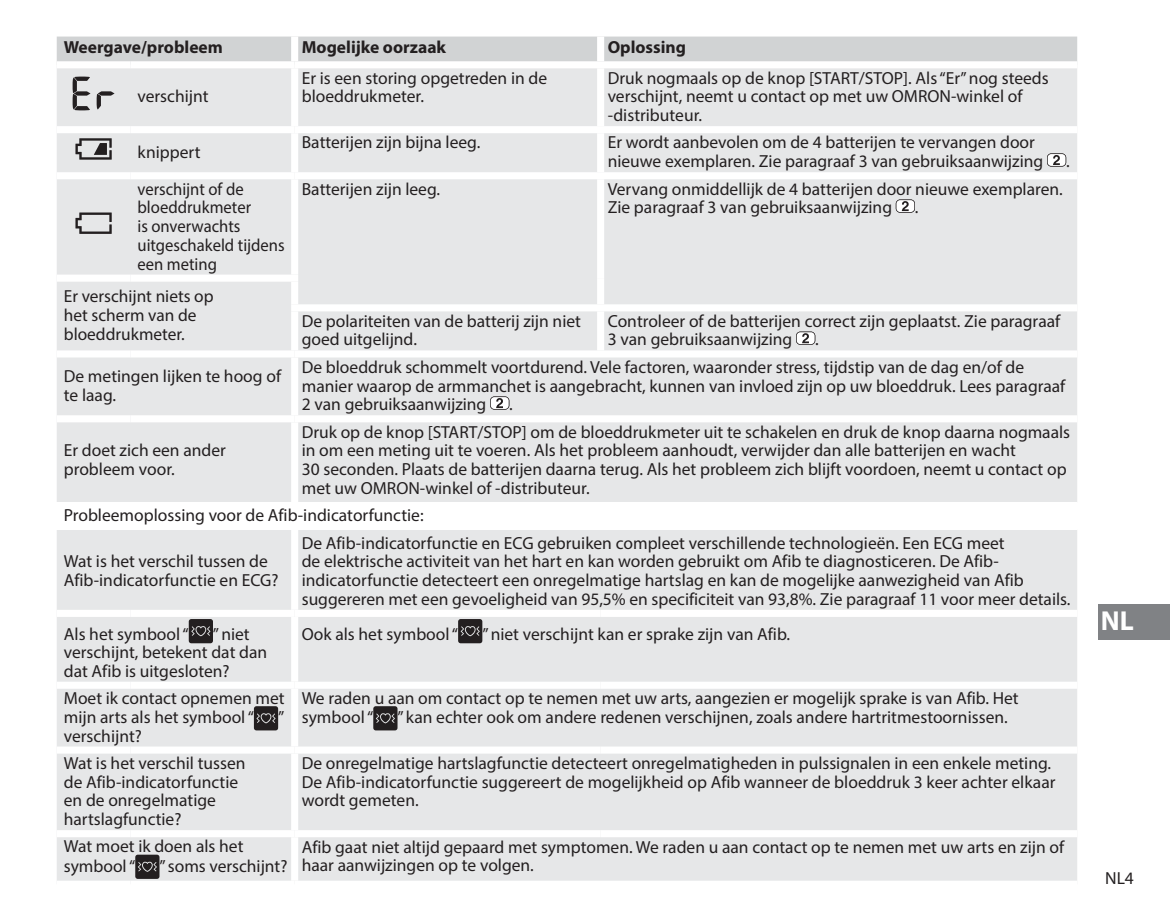
<style>
.page{position:relative;width:1170px;height:923px;background:#fff}
.page>*{position:absolute;margin:0;border:0;box-sizing:border-box;transform-origin:0 0}
.t1{font:700 27.5px "Myriad Pro";color:#fff}
.t2{font:17.5px/18.8px "Myriad Pro";color:#231f20}
.t3{font:17.5px/18.8px "Myriad Pro";color:#231f20;scale:.95 1}
.t4{font:700 17.5px "Myriad Pro";color:#231f20}
</style>
<div class="page">
<div style="left:1098px;top:603px;width:72px;height:36px;background:#808285"></div>
<div style="left:57px;top:37px;width:1020px;height:24px;background:#d1d3d4"></div>
<div style="left:57px;top:68px;width:1020px;height:812px;background:#e6e7e8"></div>
<div style="left:57px;top:502px;width:1020px;height:27px;background:#fff"></div>
<div style="left:291px;top:282px;width:7px;height:22px;background:#fff"></div>
<div style="left:597px;top:68px;width:7px;height:58px;background:#fff"></div>
<div style="left:295px;top:126px;width:782px;height:7px;background:#fff"></div>
<div style="left:597px;top:133px;width:7px;height:39px;background:#fff"></div>
<div style="left:295px;top:172px;width:782px;height:7px;background:#fff"></div>
<div style="left:597px;top:179px;width:7px;height:99px;background:#fff"></div>
<div style="left:597px;top:278px;width:7px;height:26px;background:#fff"></div>
<div style="left:291px;top:304px;width:786px;height:7px;background:#fff"></div>
<div style="left:597px;top:311px;width:7px;height:39px;background:#fff"></div>
<div style="left:295px;top:350px;width:782px;height:7px;background:#fff"></div>
<div style="left:295px;top:415px;width:782px;height:7px;background:#fff"></div>
<div style="left:291px;top:68px;width:7px;height:58px;background:#fff"></div>
<div style="left:291px;top:133px;width:7px;height:39px;background:#fff"></div>
<div style="left:291px;top:179px;width:7px;height:95px;background:#fff"></div>
<div style="left:291px;top:311px;width:7px;height:39px;background:#fff"></div>
<div style="left:291px;top:357px;width:7px;height:58px;background:#fff"></div>
<div style="left:291px;top:422px;width:7px;height:80px;background:#fff"></div>
<div style="left:57px;top:126px;width:73px;height:7px;background:#fff"></div>
<div style="left:130px;top:126px;width:165px;height:7px;background:#fff"></div>
<div style="left:57px;top:172px;width:73px;height:7px;background:#fff"></div>
<div style="left:130px;top:172px;width:165px;height:7px;background:#fff"></div>
<div style="left:57px;top:274px;width:73px;height:8px;background:#fff"></div>
<div style="left:130px;top:274px;width:168px;height:8px;background:#fff"></div>
<div style="left:57px;top:350px;width:73px;height:7px;background:#fff"></div>
<div style="left:130px;top:350px;width:165px;height:7px;background:#fff"></div>
<div style="left:57px;top:415px;width:73px;height:7px;background:#fff"></div>
<div style="left:130px;top:415px;width:165px;height:7px;background:#fff"></div>
<div style="left:291px;top:529px;width:7px;height:80px;background:#fff"></div>
<div style="left:57px;top:610px;width:73px;height:7px;background:#fff"></div>
<div style="left:130px;top:610px;width:165px;height:7px;background:#fff"></div>
<div style="left:295px;top:610px;width:306px;height:7px;background:#fff"></div>
<div style="left:291px;top:617px;width:7px;height:64px;background:#fff"></div>
<div style="left:601px;top:610px;width:476px;height:7px;background:#fff"></div>
<div style="left:57px;top:681px;width:73px;height:7px;background:#fff"></div>
<div style="left:130px;top:681px;width:165px;height:7px;background:#fff"></div>
<div style="left:295px;top:681px;width:306px;height:7px;background:#fff"></div>
<div style="left:291px;top:688px;width:7px;height:58px;background:#fff"></div>
<div style="left:601px;top:681px;width:476px;height:7px;background:#fff"></div>
<div style="left:57px;top:746px;width:73px;height:7px;background:#fff"></div>
<div style="left:130px;top:746px;width:165px;height:7px;background:#fff"></div>
<div style="left:295px;top:746px;width:306px;height:7px;background:#fff"></div>
<div style="left:291px;top:753px;width:7px;height:77px;background:#fff"></div>
<div style="left:601px;top:746px;width:476px;height:7px;background:#fff"></div>
<div style="left:57px;top:830px;width:73px;height:7px;background:#fff"></div>
<div style="left:130px;top:830px;width:165px;height:7px;background:#fff"></div>
<div style="left:295px;top:830px;width:306px;height:7px;background:#fff"></div>
<div style="left:291px;top:837px;width:7px;height:43px;background:#fff"></div>
<div style="left:601px;top:830px;width:476px;height:7px;background:#fff"></div>
<div style="left:291px;top:37px;width:7px;height:24px;background:#fff"></div>
<div style="left:597px;top:37px;width:7px;height:24px;background:#fff"></div>
<svg style="left:73px;top:77px;width:18px;height:33px"></svg>
<svg style="left:97px;top:91px;width:18px;height:18px"></svg>
<svg style="left:75px;top:138px;width:37px;height:22px"></svg>
<svg style="left:1047px;top:153px;width:19px;height:13px"></svg>
<svg style="left:75px;top:212px;width:37px;height:22px"></svg>
<svg style="left:896px;top:199px;width:19px;height:14px"></svg>
<svg style="left:796px;top:331px;width:19px;height:14px"></svg>
<svg style="left:490px;top:396px;width:19px;height:13px"></svg>
<svg style="left:189px;top:619px;width:24px;height:24px"></svg>
<svg style="left:458px;top:619px;width:24px;height:24px"></svg>
<svg style="left:254px;top:706px;width:24px;height:24px"></svg>
<svg style="left:373px;top:706px;width:25px;height:24px"></svg>
<svg style="left:135px;top:854px;width:24px;height:24px"></svg>
<p class="t4" style="left:64px;top:41px;width:161px">Weergave/probleem</p>
<p class="t4" style="left:302px;top:41px;width:146px">Mogelijke oorzaak</p>
<p class="t4" style="left:608px;top:41px;width:80px">Oplossing</p>
<p class="t2" style="left:138px;top:89px;width:72px">verschijnt</p>
<p class="t2" style="left:302px;top:70px;width:247px">Er is een storing opgetreden in de bloeddrukmeter.</p>
<p class="t2" style="left:608px;top:70px;width:442px">Druk nogmaals op de knop [START/STOP]. Als “Er” nog steeds verschijnt, neemt u contact op met uw OMRON-winkel of -distributeur.</p>
<p class="t2" style="left:138px;top:144px;width:64px">knippert</p>
<p class="t2" style="left:302px;top:135px;width:180px">Batterijen zijn bijna leeg.</p>
<p class="t2" style="left:608px;top:135px;width:437px">Er wordt aanbevolen om de 4 batterijen te vervangen door nieuwe exemplaren. Zie paragraaf 3 van gebruiksaanwijzing</p>
<p class="t2" style="left:1066px;top:154px;width:5px">.</p>
<p class="t3" style="left:138px;top:181px;width:156px">verschijnt of de bloeddrukmeter<br>is onverwachts uitgeschakeld tijdens een meting</p>
<p class="t2" style="left:302px;top:181px;width:140px">Batterijen zijn leeg.</p>
<p class="t2" style="left:608px;top:181px;width:457px">Vervang onmiddellijk de 4 batterijen door nieuwe exemplaren.<br>Zie paragraaf 3 van gebruiksaanwijzing</p>
<p class="t2" style="left:915px;top:200px;width:5px">.</p>
<p class="t2" style="left:64px;top:289px;width:151px">Er verschijnt niets op het scherm van de bloeddrukmeter.</p>
<p class="t2" style="left:302px;top:313px;width:281px">De polariteiten van de batterij zijn niet goed uitgelijnd.</p>
<p class="t2" style="left:608px;top:313px;width:454px">Controleer of de batterijen correct zijn geplaatst. Zie paragraaf<br>3 van gebruiksaanwijzing</p>
<p class="t2" style="left:815px;top:332px;width:5px">.</p>
<p class="t2" style="left:64px;top:369px;width:219px">De metingen lijken te hoog of te laag.</p>
<p class="t2" style="left:302px;top:359px;width:765px">De bloeddruk schommelt voortdurend. Vele factoren, waaronder stress, tijdstip van de dag en/of de manier waarop de armmanchet is aangebracht, kunnen van invloed zijn op uw bloeddruk. Lees paragraaf<br>2 van gebruiksaanwijzing</p>
<p class="t2" style="left:509px;top:397px;width:5px">.</p>
<p class="t2" style="left:302px;top:424px;width:770px">Druk op de knop [START/STOP] om de bloeddrukmeter uit te schakelen en druk de knop daarna nogmaals in om een meting uit te voeren. Als het probleem aanhoudt, verwijder dan alle batterijen en wacht<br>30 seconden. Plaats de batterijen daarna terug. Als het probleem zich blijft voordoen, neemt u contact op met uw OMRON-winkel of -distributeur.</p>
<p class="t2" style="left:64px;top:508px;width:361px">Probleemoplossing voor de Afib-indicatorfunctie:</p>
<p class="t2" style="left:64px;top:554px;width:216px">Wat is het verschil tussen de<br>Afib-indicatorfunctie en ECG?</p>
<p class="t2" style="left:64px;top:443px;width:164px">Er doet zich een ander probleem voor.</p>
<p class="t2" style="left:302px;top:535px;width:770px">De Afib-indicatorfunctie en ECG gebruiken compleet verschillende technologieën. Een ECG meet<br>de elektrische activiteit van het hart en kan worden gebruikt om Afib te diagnosticeren. De Afib&shy;indicatorfunctie detecteert een onregelmatige hartslag en kan de mogelijke aanwezigheid van Afib suggereren met een gevoeligheid van 95,5% en specificiteit van 93,8%. Zie paragraaf 11 voor meer details.</p>
<p class="t2" style="left:64px;top:626px;width:205px;text-indent:149px">” niet verschijnt, betekent dat dan dat Afib is uitgesloten?</p>
<p class="t2" style="left:302px;top:626px;width:158px">Ook als het symbool “</p>
<p class="t2" style="left:482px;top:626px;width:309px">” niet verschijnt kan er sprake zijn van Afib.</p>
<p class="t2" style="left:64px;top:690px;width:222px">Moet ik contact opnemen met mijn arts als het symbool “</p>
<p class="t2" style="left:64px;top:626px;width:126px">Als het symbool “</p>
<p class="t2" style="left:302px;top:690px;width:718px">We raden u aan om contact op te nemen met uw arts, aangezien er mogelijk sprake is van Afib. Het symbool “</p>
<p class="t2" style="left:398px;top:710px;width:612px">” kan echter ook om andere redenen verschijnen, zoals andere hartritmestoornissen.</p>
<p class="t2" style="left:278px;top:710px;width:8px">”</p>
<p class="t2" style="left:64px;top:728px;width:80px">verschijnt?</p>
<p class="t2" style="left:64px;top:755px;width:183px">Wat is het verschil tussen de Afib-indicatorfunctie en de onregelmatige hartslagfunctie?</p>
<p class="t2" style="left:302px;top:755px;width:755px">De onregelmatige hartslagfunctie detecteert onregelmatigheden in pulssignalen in een enkele meting.<br>De Afib-indicatorfunctie suggereert de mogelijkheid op Afib wanneer de bloeddruk 3 keer achter elkaar wordt gemeten.</p>
<p class="t2" style="left:64px;top:838px;width:181px">Wat moet ik doen als het symbool “</p>
<p class="t2" style="left:302px;top:839px;width:764px">Afib gaat niet altijd gepaard met symptomen. We raden u aan contact op te nemen met uw arts en zijn of haar aanwijzingen op te volgen.</p>
<p class="t2" style="left:159px;top:858px;width:130px">” soms verschijnt?</p>
<h1 class="t1" style="left:1101px;top:610px;width:35px">NL</h1>
<p class="t2" style="left:1105px;top:870px;width:30px">NL4</p>
</div>
